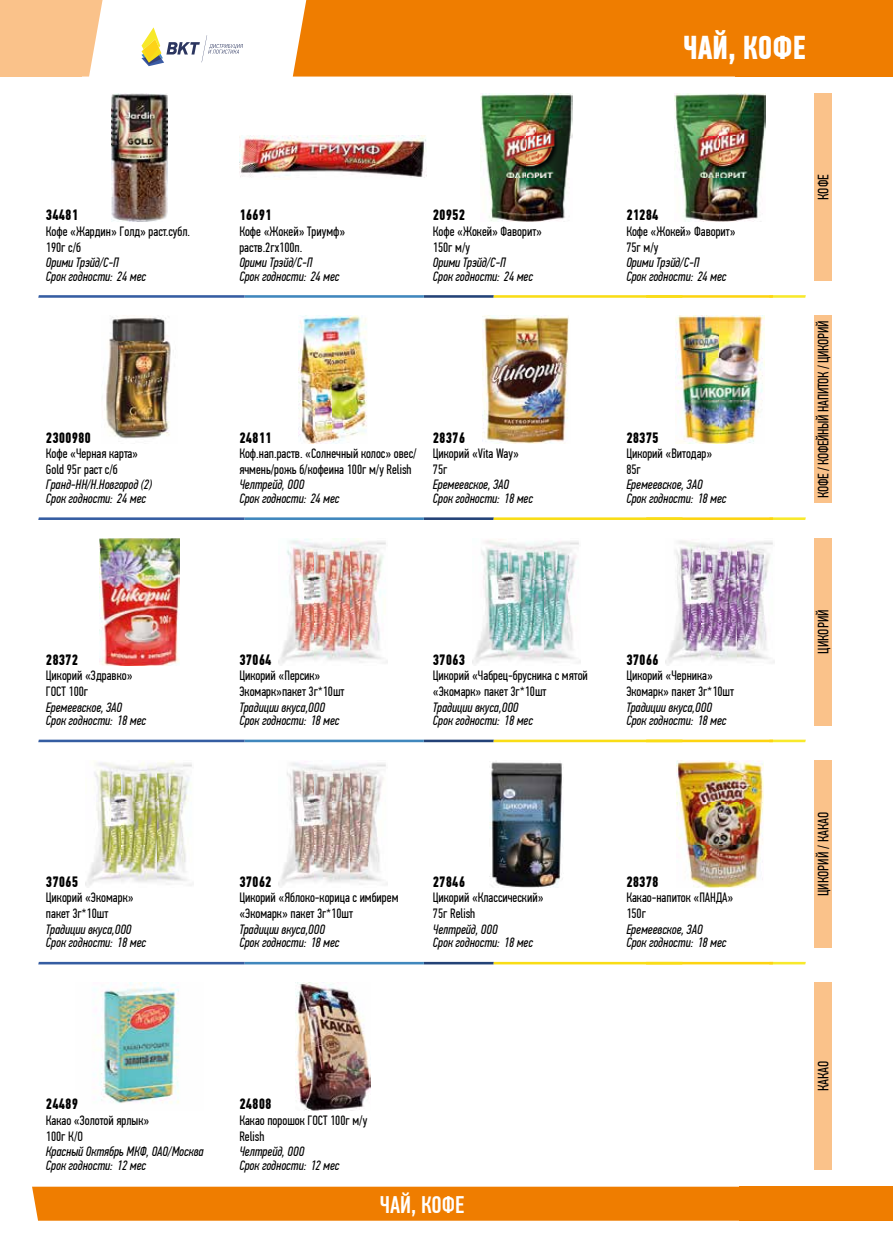
<style>
.page{position:relative;width:893px;height:1259px;background:#fff}
.page>*{position:absolute;margin:0;border:0;box-sizing:border-box;transform-origin:0 0}
.t1{font:700 33px "PF Din Text Comp Pro";color:#fff}
.t2{font:500 24px "PF Din Text Comp Pro";color:#fff}
.t3{font:700 15px "PF Din Text Comp Pro";color:#000}
.t4{font:15px "PF Din Text Comp Pro";color:#000}
.t5{font:15px "PF Din Text Comp Pro";letter-spacing:-.02em;color:#000}
.t6{font:italic 13.5px "PF Din Text Comp Pro";color:#000}
.t7{font:13.5px/16.2px "PF Din Text Comp Pro";color:#000}
</style>
<div class="page">
<svg style="left:141px;top:27px;width:102px;height:39px"></svg>
<div style="left:32px;top:1186px;width:708px;height:34px;background:#ef7d00"></div>
<div style="left:736px;top:0;width:157px;height:77px;background:#ef7d00"></div>
<div style="left:293px;top:0;width:443px;height:77px;background:#ef7d00"></div>
<svg style="left:82px;top:0;width:21px;height:77px"></svg>
<div style="left:0;top:0;width:82px;height:77px;background:#fac28a"></div>
<div style="left:740px;top:1186px;width:153px;height:34px;background:#ef7d00"></div>
<img style="left:111px;top:94px;width:57px;height:127px">
<img style="left:239px;top:135px;width:187px;height:43px">
<img style="left:480px;top:94px;width:92px;height:127px">
<img style="left:674px;top:94px;width:92px;height:127px">
<img style="left:106px;top:316px;width:65px;height:123px">
<img style="left:298px;top:316px;width:69px;height:127px">
<img style="left:482px;top:316px;width:87px;height:127px">
<img style="left:675px;top:316px;width:89px;height:127px">
<img style="left:99px;top:538px;width:80px;height:127px">
<img style="left:279px;top:538px;width:108px;height:126px">
<img style="left:472px;top:539px;width:109px;height:125px">
<img style="left:666px;top:540px;width:108px;height:124px">
<img style="left:85px;top:760px;width:107px;height:126px">
<img style="left:279px;top:761px;width:108px;height:125px">
<img style="left:489px;top:761px;width:74px;height:127px">
<img style="left:676px;top:760px;width:88px;height:128px">
<img style="left:93px;top:982px;width:86px;height:122px">
<img style="left:295px;top:982px;width:75px;height:128px">
<hr style="left:424px;top:295px;width:70px;height:3px;background:#234277">
<hr style="left:244px;top:295px;width:180px;height:3px;background:#4087bd">
<svg style="left:38px;top:295px;width:207px;height:3px"></svg>
<svg style="left:773px;top:295px;width:33px;height:3px"></svg>
<hr style="left:646px;top:295px;width:127px;height:3px;background:#fdd411">
<hr style="left:494px;top:295px;width:188px;height:3px;background:#f9dd16">
<hr style="left:424px;top:517px;width:70px;height:3px;background:#234277">
<hr style="left:244px;top:517px;width:180px;height:3px;background:#4087bd">
<svg style="left:38px;top:517px;width:207px;height:3px"></svg>
<svg style="left:773px;top:517px;width:33px;height:3px"></svg>
<hr style="left:646px;top:517px;width:127px;height:3px;background:#fdd411">
<hr style="left:494px;top:517px;width:188px;height:3px;background:#f9dd16">
<hr style="left:424px;top:739px;width:70px;height:3px;background:#234277">
<hr style="left:244px;top:739px;width:180px;height:3px;background:#4087bd">
<svg style="left:38px;top:739px;width:207px;height:3px"></svg>
<svg style="left:773px;top:739px;width:33px;height:3px"></svg>
<hr style="left:646px;top:739px;width:127px;height:3px;background:#fdd411">
<hr style="left:494px;top:739px;width:188px;height:3px;background:#f9dd16">
<hr style="left:424px;top:962px;width:70px;height:2px;background:#234277">
<hr style="left:244px;top:962px;width:180px;height:2px;background:#4087bd">
<svg style="left:38px;top:962px;width:207px;height:2px"></svg>
<svg style="left:773px;top:962px;width:33px;height:2px"></svg>
<hr style="left:646px;top:962px;width:127px;height:2px;background:#fdd411">
<hr style="left:494px;top:962px;width:188px;height:2px;background:#f9dd16">
<div style="left:814px;top:94px;width:17px;height:187px;background:#fac28a"></div>
<div style="left:814px;top:316px;width:17px;height:187px;background:#fac28a"></div>
<div style="left:814px;top:538px;width:17px;height:187px;background:#fac28a"></div>
<div style="left:814px;top:760px;width:17px;height:187px;background:#fac28a"></div>
<div style="left:814px;top:982px;width:17px;height:187px;background:#fac28a"></div>
<h1 class="t1" style="left:683px;top:28px;width:124px">ЧАЙ, КОФЕ</h1>
<p class="t4" style="left:815px;top:200px;width:27px;rotate:-90deg">КОФЕ</p>
<p class="t3" style="left:46px;top:206px;width:34px">34481</p>
<p class="t3" style="left:239px;top:206px;width:34px">16691</p>
<p class="t3" style="left:433px;top:206px;width:34px">20952</p>
<p class="t3" style="left:626px;top:206px;width:34px">21284</p>
<p class="t7" style="left:46px;top:223px;width:146px">Кофе «Жардин» Голд» раст.субл.<br>190г с/б</p>
<p class="t7" style="left:239px;top:223px;width:107px">Кофе «Жокей» Триумф» раств.2гх100п.</p>
<p class="t7" style="left:433px;top:223px;width:111px">Кофе «Жокей» Фаворит»<br>150г м/у</p>
<p class="t7" style="left:626px;top:223px;width:111px">Кофе «Жокей» Фаворит»<br>75г м/у</p>
<p class="t6" style="left:46px;top:255px;width:74px">Орими Трэйд/С-П</p>
<p class="t6" style="left:46px;top:268px;width:102px">Срок годности: 24 мес</p>
<p class="t6" style="left:239px;top:255px;width:74px">Орими Трэйд/С-П</p>
<p class="t6" style="left:239px;top:268px;width:102px">Срок годности: 24 мес</p>
<p class="t6" style="left:433px;top:255px;width:74px">Орими Трэйд/С-П</p>
<p class="t6" style="left:433px;top:268px;width:102px">Срок годности: 24 мес</p>
<p class="t6" style="left:626px;top:255px;width:74px">Орими Трэйд/С-П</p>
<p class="t6" style="left:626px;top:268px;width:102px">Срок годности: 24 мес</p>
<p class="t3" style="left:46px;top:428px;width:47px">2300980</p>
<p class="t3" style="left:239px;top:428px;width:34px">24811</p>
<p class="t3" style="left:433px;top:428px;width:34px">28376</p>
<p class="t7" style="left:46px;top:445px;width:94px">Кофе «Черная карта»<br>Gold 95г раст с/б</p>
<p class="t7" style="left:239px;top:445px;width:179px">Коф.нап.раств. «Солнечный колос» овес/ ячмень/рожь б/кофеина 100г м/у Relish</p>
<p class="t7" style="left:433px;top:445px;width:87px">Цикорий «Vita Way»<br>75г</p>
<p class="t6" style="left:46px;top:477px;width:107px">Гранд-НН/Н.Новгород (2)</p>
<p class="t6" style="left:46px;top:490px;width:102px">Срок годности: 24 мес</p>
<p class="t6" style="left:239px;top:477px;width:66px">Челтрейд, ООО</p>
<p class="t6" style="left:239px;top:490px;width:102px">Срок годности: 24 мес</p>
<p class="t6" style="left:433px;top:477px;width:78px">Еремеевское, ЗАО</p>
<p class="t6" style="left:433px;top:490px;width:102px">Срок годности: 18 мес</p>
<p class="t3" style="left:626px;top:428px;width:34px">28375</p>
<p class="t7" style="left:626px;top:445px;width:87px">Цикорий «Витодар»<br>85г</p>
<p class="t6" style="left:626px;top:477px;width:78px">Еремеевское, ЗАО</p>
<p class="t6" style="left:626px;top:490px;width:102px">Срок годности: 18 мес</p>
<p class="t5" style="left:815px;top:498px;width:179px;rotate:-90deg">КОФЕ / КОФЕЙНЫЙ НАПИТОК / ЦИКОРИЙ</p>
<p class="t3" style="left:46px;top:650px;width:34px">28372</p>
<p class="t3" style="left:239px;top:650px;width:34px">37064</p>
<p class="t3" style="left:433px;top:650px;width:34px">37063</p>
<p class="t3" style="left:626px;top:650px;width:34px">37066</p>
<p class="t4" style="left:815px;top:653px;width:46px;rotate:-90deg">ЦИКОРИЙ</p>
<p class="t7" style="left:46px;top:667px;width:88px">Цикорий «Здравко»<br>ГОСТ 100г</p>
<p class="t7" style="left:239px;top:667px;width:107px">Цикорий «Персик»<br>Экомарк»пакет 3г*10шт</p>
<p class="t7" style="left:433px;top:667px;width:157px">Цикорий «Чабрец-брусника с мятой «Экомарк» пакет 3г*10шт</p>
<p class="t7" style="left:626px;top:667px;width:109px">Цикорий «Черника»<br>Экомарк» пакет 3г*10шт</p>
<p class="t6" style="left:46px;top:699px;width:78px">Еремеевское, ЗАО</p>
<p class="t6" style="left:46px;top:713px;width:102px">Срок годности: 18 мес</p>
<p class="t6" style="left:239px;top:699px;width:87px">Традиции вкуса,ООО</p>
<p class="t6" style="left:239px;top:713px;width:102px">Срок годности: 18 мес</p>
<p class="t6" style="left:433px;top:699px;width:87px">Традиции вкуса,ООО</p>
<p class="t6" style="left:433px;top:713px;width:102px">Срок годности: 18 мес</p>
<p class="t6" style="left:626px;top:699px;width:87px">Традиции вкуса,ООО</p>
<p class="t6" style="left:626px;top:713px;width:102px">Срок годности: 18 мес</p>
<p class="t3" style="left:46px;top:873px;width:34px">37065</p>
<p class="t7" style="left:46px;top:889px;width:89px">Цикорий «Экомарк» пакет 3г*10шт</p>
<p class="t3" style="left:239px;top:873px;width:34px">37062</p>
<p class="t7" style="left:239px;top:889px;width:161px">Цикорий «Яблоко-корица с имбирем «Экомарк» пакет 3г*10шт</p>
<p class="t3" style="left:433px;top:873px;width:34px">27846</p>
<p class="t7" style="left:433px;top:889px;width:112px">Цикорий «Классический»<br>75г Relish</p>
<p class="t3" style="left:626px;top:873px;width:34px">28378</p>
<p class="t7" style="left:626px;top:889px;width:108px">Какао-напиток «ПАНДА»<br>150г</p>
<p class="t4" style="left:815px;top:896px;width:86px;rotate:-90deg">ЦИКОРИЙ / КАКАО</p>
<p class="t6" style="left:46px;top:921px;width:87px">Традиции вкуса,ООО</p>
<p class="t6" style="left:46px;top:935px;width:102px">Срок годности: 18 мес</p>
<p class="t6" style="left:239px;top:921px;width:87px">Традиции вкуса,ООО</p>
<p class="t6" style="left:239px;top:935px;width:102px">Срок годности: 18 мес</p>
<p class="t6" style="left:433px;top:921px;width:66px">Челтрейд, ООО</p>
<p class="t6" style="left:433px;top:935px;width:102px">Срок годности: 18 мес</p>
<p class="t6" style="left:626px;top:921px;width:78px">Еремеевское, ЗАО</p>
<p class="t6" style="left:626px;top:935px;width:102px">Срок годности: 18 мес</p>
<p class="t4" style="left:815px;top:1091px;width:32px;rotate:-90deg">КАКАО</p>
<p class="t3" style="left:46px;top:1095px;width:34px">24489</p>
<p class="t3" style="left:239px;top:1095px;width:34px">24808</p>
<p class="t7" style="left:46px;top:1112px;width:105px">Какао «Золотой ярлык»<br>100г К/О</p>
<p class="t7" style="left:239px;top:1112px;width:129px">Какао порошок ГОСТ 100г м/у<br>Relish</p>
<p class="t6" style="left:46px;top:1143px;width:159px">Красный Октябрь МКФ, ОАО/Москва</p>
<p class="t6" style="left:46px;top:1157px;width:102px">Срок годности: 12 мес</p>
<p class="t6" style="left:239px;top:1143px;width:66px">Челтрейд, ООО</p>
<p class="t6" style="left:239px;top:1157px;width:102px">Срок годности: 12 мес</p>
<h2 class="t2" style="left:380px;top:1190px;width:86px">ЧАЙ, КОФЕ</h2>
</div>
